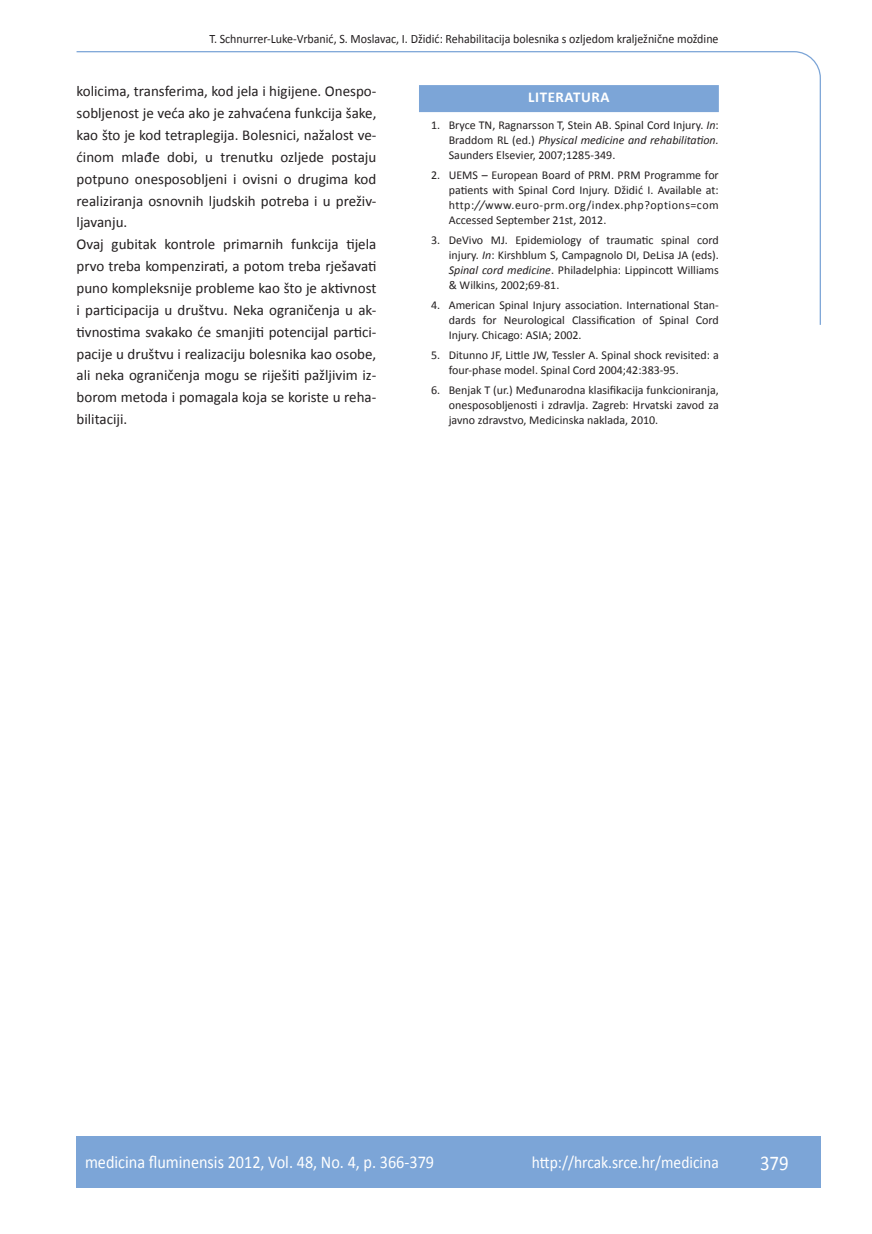
<style>
.page{position:relative;width:872px;height:1234px;background:#fff}
.page>*{position:absolute;margin:0;border:0;box-sizing:border-box;transform-origin:0 0}
.t1{font:21px "Calibri";color:#fff;scale:.9 1}
.t2{font:18px "Calibri";color:#fff;scale:.9 1}
.t3{font:17.25px "Calibri";color:#fff;scale:.9 1}
.osnovni_tekst{font:15px/21.9px "Calibri";color:#231f20;text-align:justify}
.naslov_ruler{font:700 15px "Calibri";letter-spacing:.04em;color:#fff}
.glava{font:12.75px "Calibri";color:#231f20;scale:.94 1}
.literatura{font:12px/15.1px "Calibri";color:#231f20;text-align:justify}
.s1{font-style:italic}
</style>
<div class="page">
<svg style="left:76px;top:51px;width:745px;height:274px"></svg>
<div style="left:77px;top:1135px;width:744px;height:51px;background:#7ca5d7"></div>
<div style="left:419px;top:85px;width:300px;height:27px;background:#7ca5d7"></div>
<p class="glava" style="left:209px;top:30px;width:543px">T. Schnurrer-Luke-Vrbanić, S. Moslavac, I. Džidić: Rehabilitacija bolesnika s ozljedom kralježnične moždine</p>
<p class="osnovni_tekst" style="left:77px;top:80px;width:301px">kolicima, transferima, kod jela i higijene. Onespo&shy;sobljenost je veća ako je zahvaćena funkcija šake, kao što je kod tetraplegija. Bolesnici, nažalost ve&shy;ćinom mlađe dobi, u trenutku ozljede postaju potpuno onesposobljeni i ovisni o drugima kod realiziranja osnovnih ljudskih potreba i u preživ&shy;ljavanju.</p>
<p class="osnovni_tekst" style="left:77px;top:232px;width:301px">Ovaj gubitak kontrole primarnih funkcija tijela prvo treba kompenzirati, a potom treba rješavati puno kompleksnije probleme kao što je aktivnost i participacija u društvu. Neka ograničenja u ak&shy;tivnostima svakako će smanjiti potencijal partici&shy;pacije u društvu i realizaciju bolesnika kao osobe, ali neka ograničenja mogu se riješiti pažljivim iz&shy;borom metoda i pomagala koja se koriste u reha&shy;bilitaciji.</p>
<p class="naslov_ruler" style="left:528px;top:88px;width:83px">LITERATURA</p>
<p class="literatura" style="left:449px;top:116px;width:272px;text-indent:-18px">1. Bryce TN, Ragnarsson T, Stein AB. Spinal Cord Injury. <span class="s1">In</span>:<br>Braddom RL (ed.) <span class="s1">Physical medicine and rehabilitation.<br></span>Saunders Elsevier, 2007;1285-349.</p>
<p class="literatura" style="left:449px;top:166px;width:271px;text-indent:-18px">2. UEMS – European Board of PRM. PRM Programme for patients with Spinal Cord Injury. Džidić I. Available at: http:<span class="s1">//</span>www.euro-prm.org/index.php?options=com Accessed September 21st, 2012.</p>
<p class="literatura" style="left:449px;top:231px;width:271px;text-indent:-18px">3. DeVivo MJ. Epidemiology of traumatic spinal cord injury. <span class="s1">In</span>: Kirshblum S, Campagnolo DI, DeLisa JA (eds).<br><span class="s1">Spinal cord medicine</span>. Philadelphia: Lippincott Williams &amp; Wilkins, 2002;69-81.</p>
<p class="literatura" style="left:449px;top:297px;width:271px;text-indent:-18px">4. American Spinal Injury association. International Stan&shy;dards for Neurological Classification of Spinal Cord Injury. Chicago: ASIA; 2002.</p>
<p class="literatura" style="left:449px;top:347px;width:271px;text-indent:-18px">5. Ditunno JF, Little JW, Tessler A. Spinal shock revisited: a four-phase model. Spinal Cord 2004;42:383-95.</p>
<p class="literatura" style="left:449px;top:381px;width:272px;text-indent:-18px">6. Benjak T (ur.) Međunarodna klasifikacija funkcioniranja, onesposobljenosti i zdravlja. Zagreb: Hrvatski zavod za javno zdravstvo, Medicinska naklada, 2010.</p>
<p class="t2" style="left:85px;top:1150px;width:389px">medicina fluminensis 2012, Vol. 48, No. 4, p. 366-379</p>
<p class="t3" style="left:532px;top:1151px;width:209px">http://hrcak.srce.hr/medicina</p>
<p class="t1" style="left:760px;top:1149px;width:33px">379</p>
</div>
